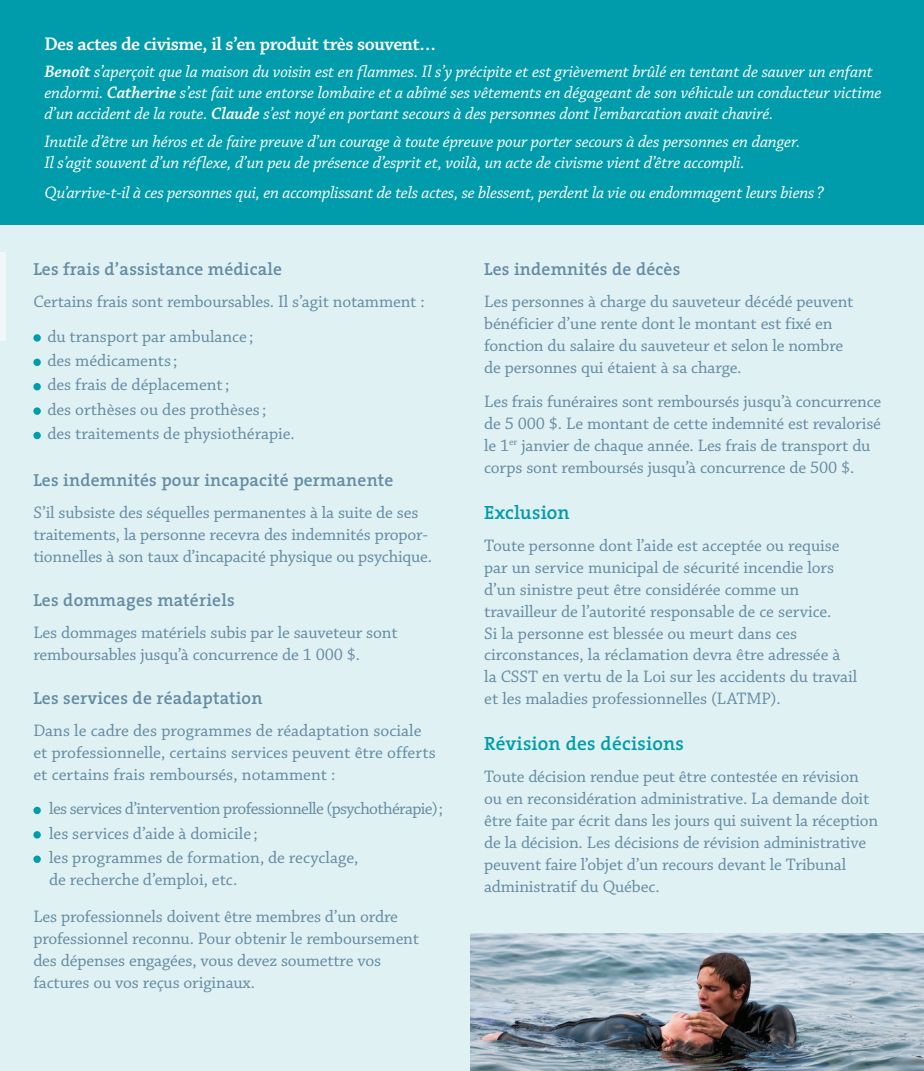
<style>
.page{position:relative;width:924px;height:1071px;background:#fff}
.page>*{position:absolute;margin:0;border:0;box-sizing:border-box;transform-origin:0 0}
.Sous-sous-titre_2012{font:600 19.25px "Chaparral Pro";letter-spacing:-.025em;color:#fff}
.sous-titre_2012{font:600 19.25px "The Serif";letter-spacing:.01em;color:#009cac}
.texte_courant_2012{font:17.5px/21.9px "Chaparral Pro";letter-spacing:-.01em;color:#648ba4}
.Sous-sous-titre_2012-2{font:italic 17.5px/21px "Chaparral Pro";letter-spacing:-.01em;color:#fff}
.PUCES_2012{font:17.5px/21.9px "Chaparral Pro";color:#648ba4}
.Sous-sous-titre_2012-3{font:600 17.5px "The Serif";letter-spacing:.01em;color:#648ba4}
.PUCES_2012-2{font:17.5px "Chaparral Pro";letter-spacing:-.035em;color:#648ba4}
.s1{font-weight:600}
</style>
<div class="page">
<div style="left:0;top:224px;width:924px;height:847px;background:#e0f1f3"></div>
<div style="left:0;top:0;width:924px;height:224px;background:#009cac"></div>
<div style="left:33px;top:334px;width:8px;height:8px;background:#009cac;border-radius:50%"></div>
<div style="left:33px;top:359px;width:8px;height:7px;background:#009cac;border-radius:50%"></div>
<div style="left:33px;top:383px;width:8px;height:7px;background:#009cac;border-radius:50%"></div>
<div style="left:33px;top:407px;width:8px;height:8px;background:#009cac;border-radius:50%"></div>
<div style="left:33px;top:432px;width:8px;height:7px;background:#009cac;border-radius:50%"></div>
<div style="left:33px;top:807px;width:8px;height:7px;background:#009cac;border-radius:50%"></div>
<div style="left:33px;top:831px;width:8px;height:8px;background:#009cac;border-radius:50%"></div>
<div style="left:33px;top:856px;width:8px;height:7px;background:#009cac;border-radius:50%"></div>
<img style="left:470px;top:934px;width:454px;height:137px">
<div style="left:0;top:252px;width:5px;height:88px;background:#eff7f8"></div>
<p class="Sous-sous-titre_2012" style="left:44px;top:33px;width:393px">Des actes de civisme, il s’en produit très souvent…</p>
<p class="Sous-sous-titre_2012-2" style="left:44px;top:62px;width:838px"><span class="s1">Benoît</span> s’aperçoit que la maison du voisin est en flammes. Il s’y précipite et est grièvement brûlé en tentant de sauver un enfant endormi. <span class="s1">Catherine</span> s’est fait une entorse lombaire et a abîmé ses vêtements en dégageant de son véhicule un conducteur victime d’un accident de la route. <span class="s1">Claude</span> s’est noyé en portant secours à des personnes dont l’embarcation avait chaviré.</p>
<p class="Sous-sous-titre_2012-2" style="left:44px;top:131px;width:757px">Inutile d’être un héros et de faire preuve d’un courage à toute épreuve pour porter secours à des personnes en danger.<br>Il s’agit souvent d’un réflexe, d’un peu de présence d’esprit et, voilà, un acte de civisme vient d’être accompli.</p>
<p class="Sous-sous-titre_2012-2" style="left:44px;top:183px;width:781px">Qu’arrive-t-il à ces personnes qui, en accomplissant de tels actes, se blessent, perdent la vie ou endommagent leurs biens?</p>
<p class="Sous-sous-titre_2012-3" style="left:33px;top:254px;width:250px">Les frais d’assistance médicale</p>
<p class="texte_courant_2012" style="left:33px;top:291px;width:393px">Certains frais sont remboursables. Il s’agit notamment :</p>
<p class="PUCES_2012" style="left:47px;top:326px;width:207px">du transport par ambulance ;</p>
<p class="PUCES_2012" style="left:47px;top:350px;width:132px">des médicaments ;</p>
<p class="PUCES_2012" style="left:47px;top:375px;width:183px">des frais de déplacement;</p>
<p class="PUCES_2012" style="left:47px;top:399px;width:220px">des orthèses ou des prothèses ;</p>
<p class="PUCES_2012" style="left:47px;top:423px;width:249px">des traitements de physiothérapie.</p>
<p class="Sous-sous-titre_2012-3" style="left:33px;top:465px;width:361px">Les indemnités pour incapacité permanente</p>
<p class="texte_courant_2012" style="left:33px;top:502px;width:400px">S’il subsiste des séquelles permanentes à la suite de ses traitements, la personne recevra des indemnités propor&shy;tionnelles à son taux d’incapacité physique ou psychique.</p>
<p class="Sous-sous-titre_2012-3" style="left:33px;top:585px;width:203px">Les dommages matériels</p>
<p class="texte_courant_2012" style="left:33px;top:622px;width:366px">Les dommages matériels subis par le sauveteur sont remboursables jusqu’à concurrence de 1 000 $.</p>
<p class="Sous-sous-titre_2012-3" style="left:33px;top:683px;width:230px">Les services de réadaptation</p>
<p class="texte_courant_2012" style="left:33px;top:720px;width:404px">Dans le cadre des programmes de réadaptation sociale et professionnelle, certains services peuvent être offerts et certains frais remboursés, notamment :</p>
<p class="PUCES_2012-2" style="left:49px;top:799px;width:395px">les services d’intervention professionnelle (psychothérapie);</p>
<p class="PUCES_2012" style="left:49px;top:823px;width:210px">les services d’aide à domicile ;</p>
<p class="PUCES_2012" style="left:49px;top:847px;width:311px">les programmes de formation, de recyclage, de recherche d’emploi, etc.</p>
<p class="texte_courant_2012" style="left:33px;top:906px;width:387px">Les professionnels doivent être membres d’un ordre professionnel reconnu. Pour obtenir le remboursement des dépenses engagées, vous devez soumettre vos factures ou vos reçus originaux.</p>
<p class="Sous-sous-titre_2012-3" style="left:484px;top:254px;width:198px">Les indemnités de décès</p>
<p class="texte_courant_2012" style="left:484px;top:291px;width:371px">Les personnes à charge du sauveteur décédé peuvent bénéficier d’une rente dont le montant est fixé en fonction du salaire du sauveteur et selon le nombre de personnes qui étaient à sa charge.</p>
<p class="texte_courant_2012" style="left:484px;top:392px;width:398px">Les frais funéraires sont remboursés jusqu’à concurrence de 5 000 $. Le montant de cette indemnité est revalorisé le 1<sup>er</sup> janvier de chaque année. Les frais de transport du corps sont remboursés jusqu’à concurrence de 500 $.</p>
<p class="sous-titre_2012" style="left:484px;top:496px;width:87px">Exclusion</p>
<p class="texte_courant_2012" style="left:484px;top:535px;width:374px">Toute personne dont l’aide est acceptée ou requise par un service municipal de sécurité incendie lors d’un sinistre peut être considérée comme un travailleur de l’autorité responsable de ce service.<br>Si la personne est blessée ou meurt dans ces circonstances, la réclamation devra être adressée à la CSST en vertu de la Loi sur les accidents du travail et les maladies professionnelles (LATMP).</p>
<p class="sous-titre_2012" style="left:484px;top:727px;width:201px">Révision des décisions</p>
<p class="texte_courant_2012" style="left:484px;top:767px;width:395px">Toute décision rendue peut être contestée en révision ou en reconsidération administrative. La demande doit être faite par écrit dans les jours qui suivent la réception de la décision. Les décisions de révision administrative peuvent faire l’objet d’un recours devant le Tribunal administratif du Québec.</p>
</div>
